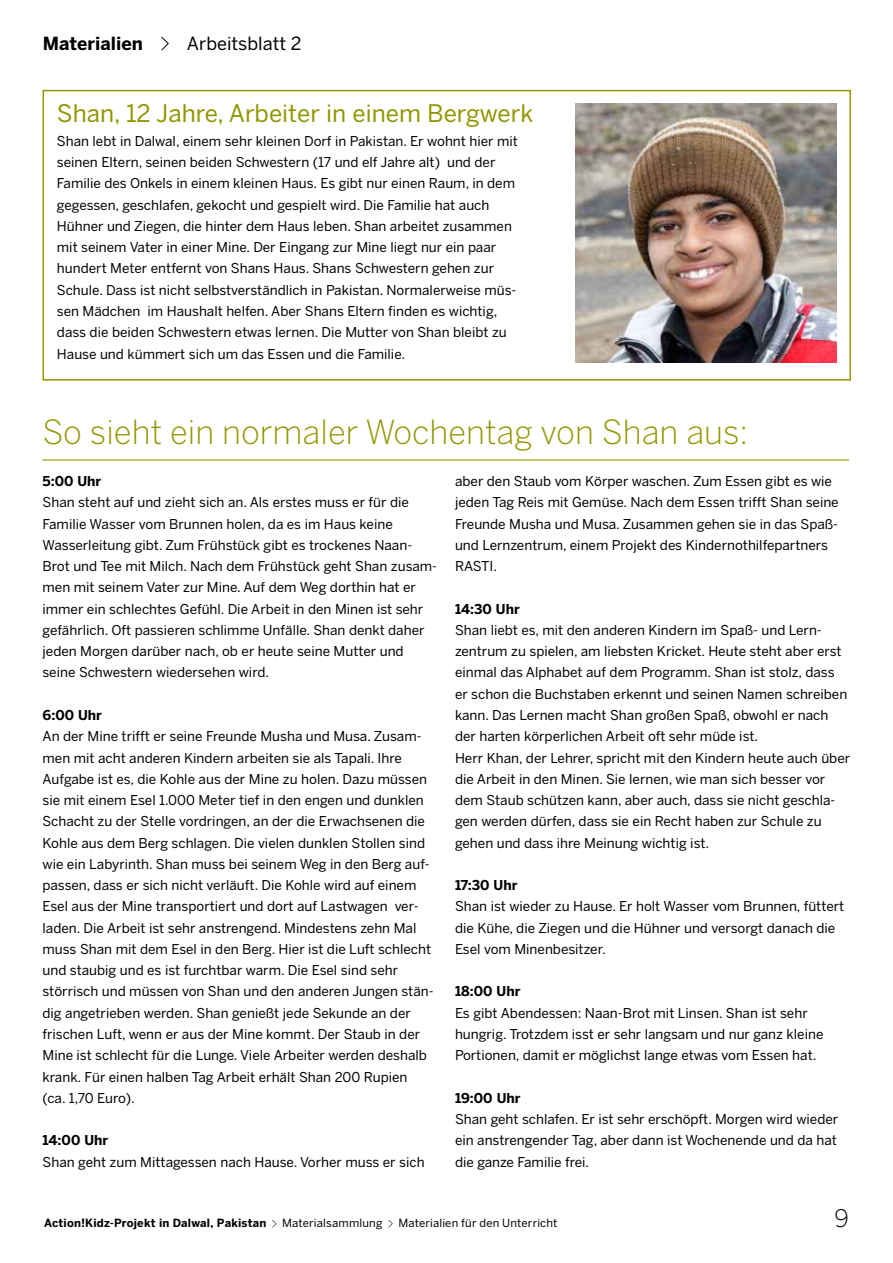
<style>
.page{position:relative;width:893px;height:1263px;background:#fff}
.page>*{position:absolute;margin:0;border:0;box-sizing:border-box;transform-origin:0 0}
.t1{font:300 33px "Benton Sans";color:#919700}
.t2{font:24px "Benton Sans";color:#919700}
.t3{font:300 24px "Benton Sans";color:#000}
.t4{font:18px "Benton Sans";color:#000}
.t5{font:700 18px "Benton Sans";color:#000}
.t6{font:13.5px/21.3px "Benton Sans";color:#000}
.t7{font:700 13.5px "Benton Sans";color:#000}
.t8{font:11.25px "Benton Sans";letter-spacing:.015em;color:#000}
.t9{font:700 11.25px "Benton Sans";letter-spacing:.015em;color:#000}
</style>
<div class="page">
<div style="left:43px;top:90px;width:808px;height:291px;border:2px solid #919700"></div>
<svg style="left:272px;top:1220px;width:5px;height:7px"></svg>
<svg style="left:388px;top:1220px;width:5px;height:7px"></svg>
<img style="left:575px;top:103px;width:262px;height:259px">
<svg style="left:161px;top:37px;width:8px;height:13px"></svg>
<hr style="left:43px;top:459px;width:806px;height:1px;background:#919700">
<h3 class="t5" style="left:43px;top:33px;width:102px">Materialien</h3>
<h3 class="t4" style="left:187px;top:33px;width:116px">Arbeitsblatt 2</h3>
<h2 class="t2" style="left:57px;top:99px;width:478px">Shan, 12 Jahre, Arbeiter in einem Bergwerk</h2>
<p class="t6" style="left:57px;top:130px;width:462px">Shan lebt in Dalwal, einem sehr kleinen Dorf in Pakistan. Er wohnt hier mit seinen Eltern, seinen beiden Schwestern (17 und elf Jahre alt) und der Familie des Onkels in einem kleinen Haus. Es gibt nur einen Raum, in dem gegessen, geschlafen, gekocht und gespielt wird. Die Familie hat auch Hühner und Ziegen, die hinter dem Haus leben. Shan arbeitet zusammen mit seinem Vater in einer Mine. Der Eingang zur Mine liegt nur ein paar hundert Meter entfernt von Shans Haus. Shans Schwestern gehen zur Schule. Dass ist nicht selbstverständlich in Pakistan. Normalerweise müs&shy;sen Mädchen im Haushalt helfen. Aber Shans Eltern finden es wichtig, dass die beiden Schwestern etwas lernen. Die Mutter von Shan bleibt zu Hause und kümmert sich um das Essen und die Familie.</p>
<h1 class="t1" style="left:43px;top:412px;width:707px">So sieht ein normaler Wochentag von Shan aus:</h1>
<p class="t6" style="left:455px;top:470px;width:385px">aber den Staub vom Körper waschen. Zum Essen gibt es wie jeden Tag Reis mit Gemüse. Nach dem Essen trifft Shan seine Freunde Musha und Musa. Zusammen gehen sie in das Spaß&shy;und Lernzentrum, einem Projekt des Kindernothilfepartners RASTI.</p>
<p class="t7" style="left:455px;top:601px;width:66px">14:30 Uhr</p>
<p class="t6" style="left:455px;top:619px;width:397px">Shan liebt es, mit den anderen Kindern im Spaß- und Lern&shy;zentrum zu spielen, am liebsten Kricket. Heute steht aber erst einmal das Alphabet auf dem Programm. Shan ist stolz, dass er schon die Buchstaben erkennt und seinen Namen schreiben kann. Das Lernen macht Shan großen Spaß, obwohl er nach der harten körperlichen Arbeit oft sehr müde ist.<br>Herr Khan, der Lehrer, spricht mit den Kindern heute auch über die Arbeit in den Minen. Sie lernen, wie man sich besser vor dem Staub schützen kann, aber auch, dass sie nicht geschla&shy;gen werden dürfen, dass sie ein Recht haben zur Schule zu gehen und dass ihre Meinung wichtig ist.</p>
<p class="t7" style="left:455px;top:877px;width:64px">17:30 Uhr</p>
<p class="t6" style="left:455px;top:896px;width:391px">Shan ist wieder zu Hause. Er holt Wasser vom Brunnen, füttert die Kühe, die Ziegen und die Hühner und versorgt danach die<br>Esel vom Minenbesitzer.</p>
<p class="t7" style="left:455px;top:983px;width:67px">18:00 Uhr</p>
<p class="t6" style="left:455px;top:1002px;width:370px">Es gibt Abendessen: Naan-Brot mit Linsen. Shan ist sehr hungrig. Trotzdem isst er sehr langsam und nur ganz kleine<br>Portionen, damit er möglichst lange etwas vom Essen hat.</p>
<p class="t7" style="left:455px;top:1090px;width:67px">19:00 Uhr</p>
<p class="t6" style="left:455px;top:1108px;width:385px;text-align:justify">Shan geht schlafen. Er ist sehr erschöpft. Morgen wird wieder ein anstrengender Tag, aber dann ist Wochenende und da hat die ganze Familie frei.</p>
<p class="t7" style="left:43px;top:473px;width:60px">5:00 Uhr</p>
<p class="t6" style="left:43px;top:492px;width:396px">Shan steht auf und zieht sich an. Als erstes muss er für die Familie Wasser vom Brunnen holen, da es im Haus keine Wasserleitung gibt. Zum Frühstück gibt es trockenes Naan-Brot und Tee mit Milch. Nach dem Frühstück geht Shan zusam&shy;men mit seinem Vater zur Mine. Auf dem Weg dorthin hat er immer ein schlechtes Gefühl. Die Arbeit in den Minen ist sehr gefährlich. Oft passieren schlimme Unfälle. Shan denkt daher jeden Morgen darüber nach, ob er heute seine Mutter und seine Schwestern wiedersehen wird.</p>
<p class="t7" style="left:43px;top:707px;width:61px">6:00 Uhr</p>
<p class="t6" style="left:43px;top:725px;width:393px">An der Mine trifft er seine Freunde Musha und Musa. Zusam&shy;men mit acht anderen Kindern arbeiten sie als Tapali. Ihre Aufgabe ist es, die Kohle aus der Mine zu holen. Dazu müssen sie mit einem Esel 1.000 Meter tief in den engen und dunklen Schacht zu der Stelle vordringen, an der die Erwachsenen die Kohle aus dem Berg schlagen. Die vielen dunklen Stollen sind wie ein Labyrinth. Shan muss bei seinem Weg in den Berg auf&shy;passen, dass er sich nicht verläuft. Die Kohle wird auf einem Esel aus der Mine transportiert und dort auf Lastwagen ver&shy;laden. Die Arbeit ist sehr anstrengend. Mindestens zehn Mal muss Shan mit dem Esel in den Berg. Hier ist die Luft schlecht und staubig und es ist furchtbar warm. Die Esel sind sehr störrisch und müssen von Shan und den anderen Jungen stän&shy;dig angetrieben werden. Shan genießt jede Sekunde an der frischen Luft, wenn er aus der Mine kommt. Der Staub in der Mine ist schlecht für die Lunge. Viele Arbeiter werden deshalb krank. Für einen halben Tag Arbeit erhält Shan 200 Rupien (ca. 1,70 Euro).</p>
<p class="t7" style="left:43px;top:1132px;width:67px">14:00 Uhr</p>
<p class="t6" style="left:43px;top:1151px;width:384px">Shan geht zum Mittagessen nach Hause. Vorher muss er sich</p>
<p class="t9" style="left:44px;top:1217px;width:224px">Action!Kidz-Projekt in Dalwal, Pakistan</p>
<p class="t8" style="left:282px;top:1217px;width:102px">Materialsammlung</p>
<p class="t8" style="left:398px;top:1217px;width:161px">Materialien für den Unterricht</p>
<h2 class="t3" style="left:834px;top:1204px;width:16px">9</h2>
</div>
